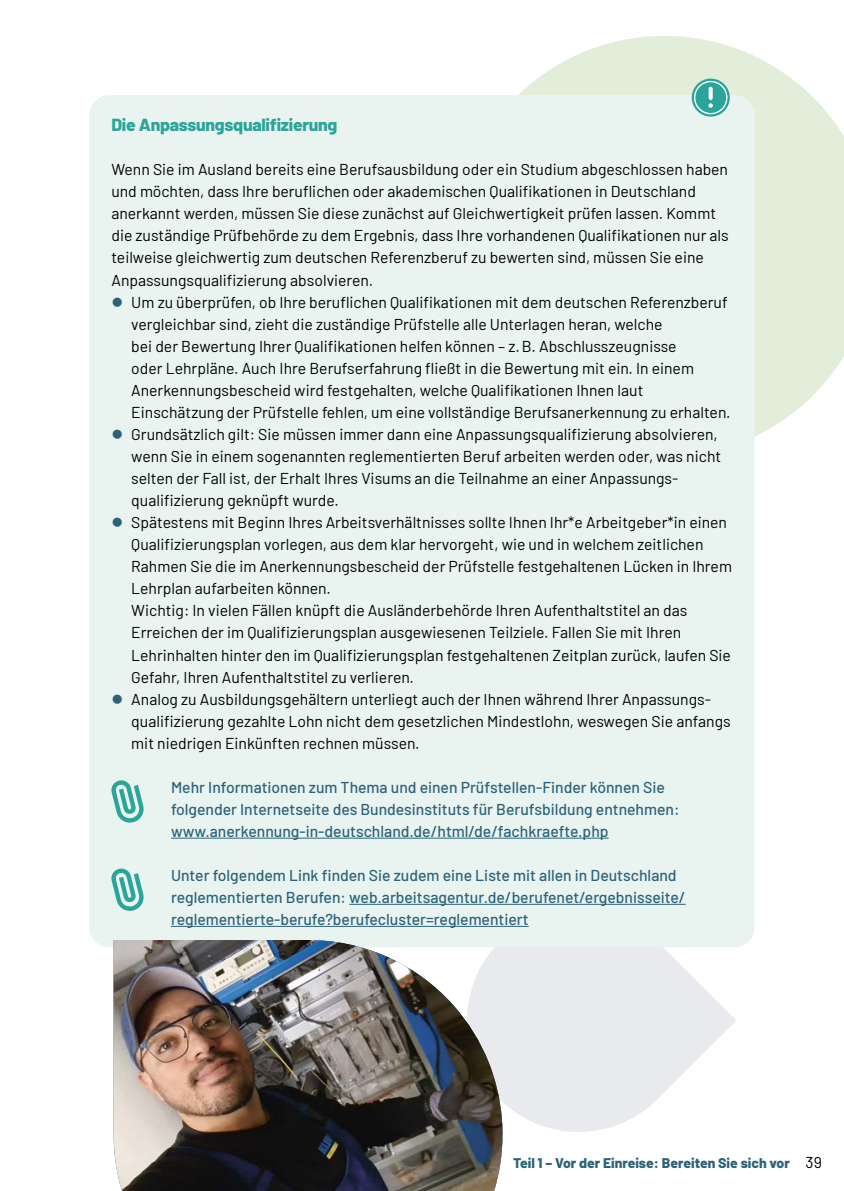
<style>
.page{position:relative;width:844px;height:1191px;background:#fff}
.page>*{position:absolute;margin:0;border:0;box-sizing:border-box;transform-origin:0 0}
.t1{font:800 17.5px "Barlow";letter-spacing:-.015em;color:#2ba59a}
.UL-Absatz_AN{font:15.75px/22.1px "Barlow";color:#000}
.Hervorhebung_ohne_Abstand_AN{font:500 15.75px/22.1px "Barlow";color:#2d6379}
.t2{font:800 14px "Barlow";color:#2d6379}
.s1{font-weight:400;font-size:15.75px;color:#000}
</style>
<div class="page">
<svg style="left:518px;top:36px;width:325px;height:421px;fill:#e2edda"></svg>
<svg style="left:502px;top:947px;width:234px;height:185px;fill:#e8eaee"></svg>
<div style="left:89px;top:95px;width:665px;height:852px;background:#e9f4f1;border-radius:20px"></div>
<hr style="left:171px;top:837px;width:437px;height:1px;background:#2d6379">
<hr style="left:349px;top:904px;width:336px;height:1px;background:#2d6379">
<hr style="left:171px;top:926px;width:357px;height:1px;background:#2d6379">
<svg style="left:111px;top:780px;width:33px;height:43px"></svg>
<svg style="left:111px;top:868px;width:33px;height:43px"></svg>
<svg style="left:691px;top:79px;width:38px;height:38px"></svg>
<div style="left:694px;top:82px;width:32px;height:32px;background:#2ba59a;border-radius:50%"></div>
<div style="left:693px;top:81px;width:34px;height:33px;border:1px solid #fff;border-radius:50%"></div>
<svg style="left:708px;top:89px;width:4px;height:19px"></svg>
<img style="left:113px;top:940px;width:389px;height:251px">
<p class="t1" style="left:111px;top:112px;width:227px">Die Anpassungsqualifizierung</p>
<p class="UL-Absatz_AN" style="left:111px;top:157px;width:618px">Wenn Sie im Ausland bereits eine Berufsausbildung oder ein Studium abgeschlossen haben und möchten, dass Ihre beruflichen oder akademischen Qualifikationen in Deutschland anerkannt werden, müssen Sie diese zunächst auf Gleichwertigkeit prüfen lassen. Kommt die zuständige Prüfbehörde zu dem Ergebnis, dass Ihre vorhandenen Qualifikationen nur als teilweise gleichwertig zum deutschen Referenzberuf zu bewerten sind, müssen Sie eine Anpassungsqualifizierung absolvieren.</p>
<p class="UL-Absatz_AN" style="left:131px;top:290px;width:600px">Um zu überprüfen, ob Ihre beruflichen Qualifikationen mit dem deutschen Referenzberuf vergleichbar sind, zieht die zuständige Prüfstelle alle Unterlagen heran, welche<br>bei der Bewertung Ihrer Qualifikationen helfen können – z.B. Abschlusszeugnisse<br>oder Lehrpläne. Auch Ihre Berufserfahrung fließt in die Bewertung mit ein. In einem Anerkennungsbescheid wird festgehalten, welche Qualifikationen Ihnen laut Einschätzung der Prüfstelle fehlen, um eine vollständige Berufsanerkennung zu erhalten.</p>
<p class="UL-Absatz_AN" style="left:131px;top:422px;width:591px">Grundsätzlich gilt: Sie müssen immer dann eine Anpassungsqualifizierung absolvieren, wenn Sie in einem sogenannten reglementierten Beruf arbeiten werden oder, was nicht selten der Fall ist, der Erhalt Ihres Visums an die Teilnahme an einer Anpassungs&shy;qualifizierung geknüpft wurde.</p>
<p class="UL-Absatz_AN" style="left:131px;top:510px;width:602px">Spätestens mit Beginn Ihres Arbeitsverhältnisses sollte Ihnen Ihr*e Arbeitgeber*in einen Qualifizierungsplan vorlegen, aus dem klar hervorgeht, wie und in welchem zeitlichen Rahmen Sie die im Anerkennungsbescheid der Prüfstelle festgehaltenen Lücken in Ihrem Lehrplan aufarbeiten können.</p>
<p class="UL-Absatz_AN" style="left:131px;top:598px;width:601px">Wichtig: In vielen Fällen knüpft die Ausländerbehörde Ihren Aufenthaltstitel an das Erreichen der im Qualifizierungsplan ausgewiesenen Teilziele. Fallen Sie mit Ihren Lehrinhalten hinter den im Qualifizierungsplan festgehaltenen Zeitplan zurück, laufen Sie Gefahr, Ihren Aufenthaltstitel zu verlieren.</p>
<p class="UL-Absatz_AN" style="left:131px;top:686px;width:600px">Analog zu Ausbildungsgehältern unterliegt auch der Ihnen während Ihrer Anpassungs&shy;qualifizierung gezahlte Lohn nicht dem gesetzlichen Mindestlohn, weswegen Sie anfangs mit niedrigen Einkünften rechnen müssen.</p>
<p class="Hervorhebung_ohne_Abstand_AN" style="left:171px;top:775px;width:510px">Mehr Informationen zum Thema und einen Prüfstellen-Finder können Sie folgender Internetseite des Bundesinstituts für Berufsbildung entnehmen: www.anerkennung-in-deutschland.de/html/de/fachkraefte.php</p>
<p class="Hervorhebung_ohne_Abstand_AN" style="left:171px;top:863px;width:516px">Unter folgendem Link finden Sie zudem eine Liste mit allen in Deutschland reglementierten Berufen: web.arbeitsagentur.de/berufenet/ergebnisseite/ reglementierte-berufe?berufecluster=reglementiert</p>
<p class="t2" style="left:513px;top:1152px;width:310px">Teil 1 – Vor der Einreise: Bereiten Sie sich vor <span class="s1">39</span></p>
</div>
